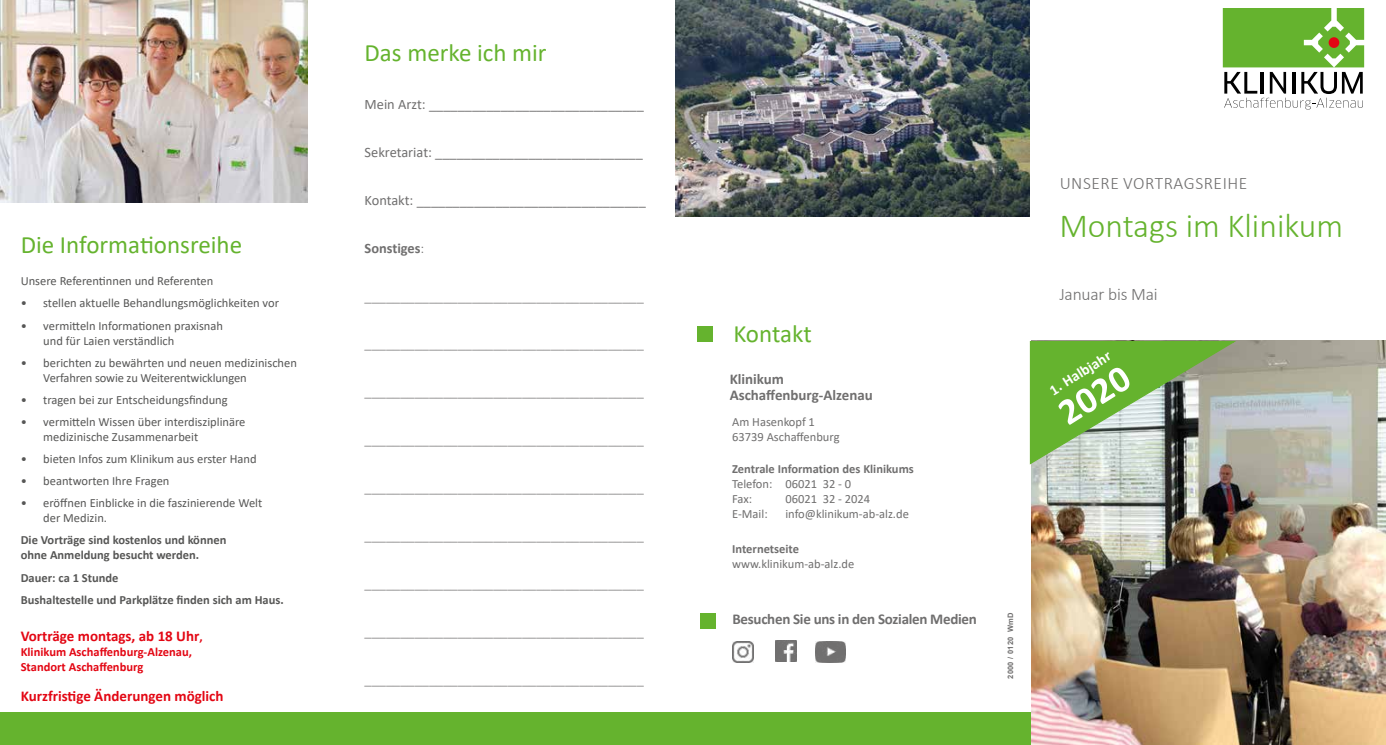
<style>
.page{position:relative;width:1386px;height:745px;background:#fff}
.page>*{position:absolute;margin:0;border:0;box-sizing:border-box;transform-origin:0 0}
.t1{font:700 37.5px "Calibri";color:#fff}
.t2{font:300 33.75px "Calibri";color:#65b32e}
.t3{font:25px "Calibri";color:#65b32e}
.t4{font:300 17.5px "Calibri";letter-spacing:.03em;color:#706f6f}
.t5{font:300 17.5px "Calibri";letter-spacing:-.01em;color:#706f6f}
.t6{font:700 15px "Calibri";color:#e30613}
.t7{font:700 15px "Calibri";letter-spacing:-.02em;color:#706f6f}
.t8{font:700 15px/16.1px "Calibri";color:#706f6f}
.t9{font:700 15px "Calibri";color:#fff}
.t10{font:300 14.38px "Calibri";color:#706f6f}
.t11{font:14.38px "Calibri";color:#706f6f}
.t12{font:700 14.38px "Calibri";color:#706f6f}
.t13{font:12.5px/15px "Calibri";color:#575756}
.t14{font:700 12.5px/15px "Calibri";color:#575756}
.t15{font:12.5px/15px "Calibri";color:#706f6f}
.t16{font:700 12.5px/15px "Calibri";color:#e30613}
.t17{font:700 12.5px "Calibri";color:#706f6f}
.t18{font:700 7.5px "Arial";letter-spacing:.03em;color:#706f6f}
.s1{font-size:12.5px}
.s2{font-weight:300}
</style>
<div class="page">
<div style="left:0;top:711px;width:1031px;height:33px;background:#65b32e"></div>
<img style="left:1031px;top:340px;width:354px;height:404px">
<img style="left:0;top:0;width:307px;height:202px">
<div style="left:696px;top:325px;width:16px;height:16px;background:#65b32e"></div>
<div style="left:700px;top:612px;width:16px;height:16px;background:#65b32e"></div>
<img style="left:732px;top:641px;width:22px;height:21px">
<img style="left:775px;top:640px;width:22px;height:21px">
<img style="left:815px;top:641px;width:31px;height:21px">
<svg style="left:1029px;top:340px;width:209px;height:125px;background:#88b16d"></svg>
<svg style="left:1222px;top:8px;width:142px;height:101px"></svg>
<div style="left:1328px;top:37px;width:11px;height:11px;background:#e30613;border-radius:50%"></div>
<img style="left:676px;top:0;width:353px;height:217px">
<h3 class="t3" style="left:21px;top:227px;width:223px">Die Informationsreihe</h3>
<p class="t13" style="left:21px;top:273px;width:194px">Unsere Referentinnen und Referenten</p>
<p class="t13" style="left:21px;top:295px;width:260px">• stellen aktuelle Behandlungsmöglichkeiten vor</p>
<p class="t13" style="left:43px;top:317px;width:181px;text-indent:-23px">• vermitteln Informationen praxisnah und für Laien verständlich</p>
<p class="t13" style="left:43px;top:354px;width:255px;text-indent:-22px">• berichten zu bewährten und neuen medizinischen<br>Verfahren sowie zu Weiterentwicklungen</p>
<p class="t13" style="left:21px;top:391px;width:208px">• tragen bei zur Entscheidungsfindung</p>
<p class="t13" style="left:43px;top:413px;width:204px;text-indent:-23px">• vermitteln Wissen über interdisziplinäre medizinische Zusammenarbeit</p>
<p class="t13" style="left:21px;top:451px;width:237px">• bieten Infos zum Klinikum aus erster Hand</p>
<p class="t13" style="left:21px;top:473px;width:150px">• beantworten Ihre Fragen</p>
<p class="t13" style="left:43px;top:495px;width:220px;text-indent:-23px">• eröffnen Einblicke in die faszinierende Welt der Medizin.</p>
<p class="t14" style="left:21px;top:532px;width:207px">Die Vorträge sind kostenlos und können ohne Anmeldung besucht werden.</p>
<p class="t14" style="left:21px;top:566px;width:264px;line-height:22.1px">Dauer: ca 1 Stunde<br>Bushaltestelle und Parkplätze finden sich am Haus.</p>
<p class="t6" style="left:21px;top:624px;width:183px">Vorträge montags, ab 18 Uhr<span class="s1">,</span></p>
<p class="t16" style="left:21px;top:643px;width:173px">Klinikum Aschaffenburg-Alzenau,<br>Standort Aschaffenburg</p>
<p class="t6" style="left:21px;top:684px;width:204px">Kurzfristige Änderungen möglich</p>
<h3 class="t3" style="left:364px;top:35px;width:184px">Das merke ich mir</h3>
<p class="t11" style="left:364px;top:94px;width:281px">Mein Arzt: ______________________________</p>
<p class="t11" style="left:364px;top:142px;width:280px">Sekretariat: _____________________________</p>
<p class="t11" style="left:364px;top:190px;width:283px">Kontakt: ________________________________</p>
<p class="t12" style="left:364px;top:237px;width:61px">Sonstiges<span class="s2">:</span></p>
<p class="t10" style="left:364px;top:286px;width:281px">_______________________________________</p>
<p class="t10" style="left:364px;top:334px;width:281px">_______________________________________</p>
<p class="t10" style="left:364px;top:382px;width:281px">_______________________________________</p>
<p class="t10" style="left:364px;top:430px;width:281px">_______________________________________</p>
<p class="t10" style="left:364px;top:478px;width:281px">_______________________________________</p>
<p class="t10" style="left:364px;top:526px;width:281px">_______________________________________</p>
<p class="t10" style="left:364px;top:573px;width:281px">_______________________________________</p>
<p class="t10" style="left:364px;top:621px;width:281px">_______________________________________</p>
<p class="t10" style="left:364px;top:669px;width:281px">_______________________________________</p>
<h3 class="t3" style="left:733px;top:316px;width:80px">Kontakt</h3>
<p class="t8" style="left:729px;top:370px;width:145px">Klinikum<br>Aschaffenburg-Alzenau</p>
<p class="t15" style="left:732px;top:413px;width:109px">Am Hasenkopf 1<br>63739 Aschaffenburg</p>
<p class="t17" style="left:732px;top:460px;width:183px">Zentrale Information des Klinikums</p>
<p class="t15" style="left:732px;top:476px;width:120px">Telefon: 06021 32 - 0<br>Fax:</p>
<p class="t15" style="left:785px;top:491px;width:86px">06021 32 - 2024</p>
<p class="t15" style="left:732px;top:506px;width:37px">E-Mail:</p>
<p class="t15" style="left:785px;top:506px;width:125px">info@klinikum-ab-alz.de</p>
<p class="t17" style="left:732px;top:540px;width:68px">Internetseite</p>
<p class="t15" style="left:732px;top:556px;width:124px">www.klinikum-ab-alz.de</p>
<p class="t7" style="left:732px;top:608px;width:246px">Besuchen Sie uns in den Sozialen Medien</p>
<p class="t18" style="left:1005px;top:678px;width:68px;rotate:-90deg">2000 / 0120 WmD</p>
<h3 class="t4" style="left:1059px;top:172px;width:189px">UNSERE VORTRAGSREIHE</h3>
<h2 class="t2" style="left:1059px;top:204px;width:285px">Montags im Klinikum</h2>
<h3 class="t5" style="left:1059px;top:283px;width:100px">Januar bis Mai</h3>
<p class="t9" style="left:1045px;top:382px;width:71px;rotate:-32deg">1. Halbjahr</p>
<h1 class="t1" style="left:1047px;top:392px;width:79px;rotate:-32deg">2020</h1>
</div>
